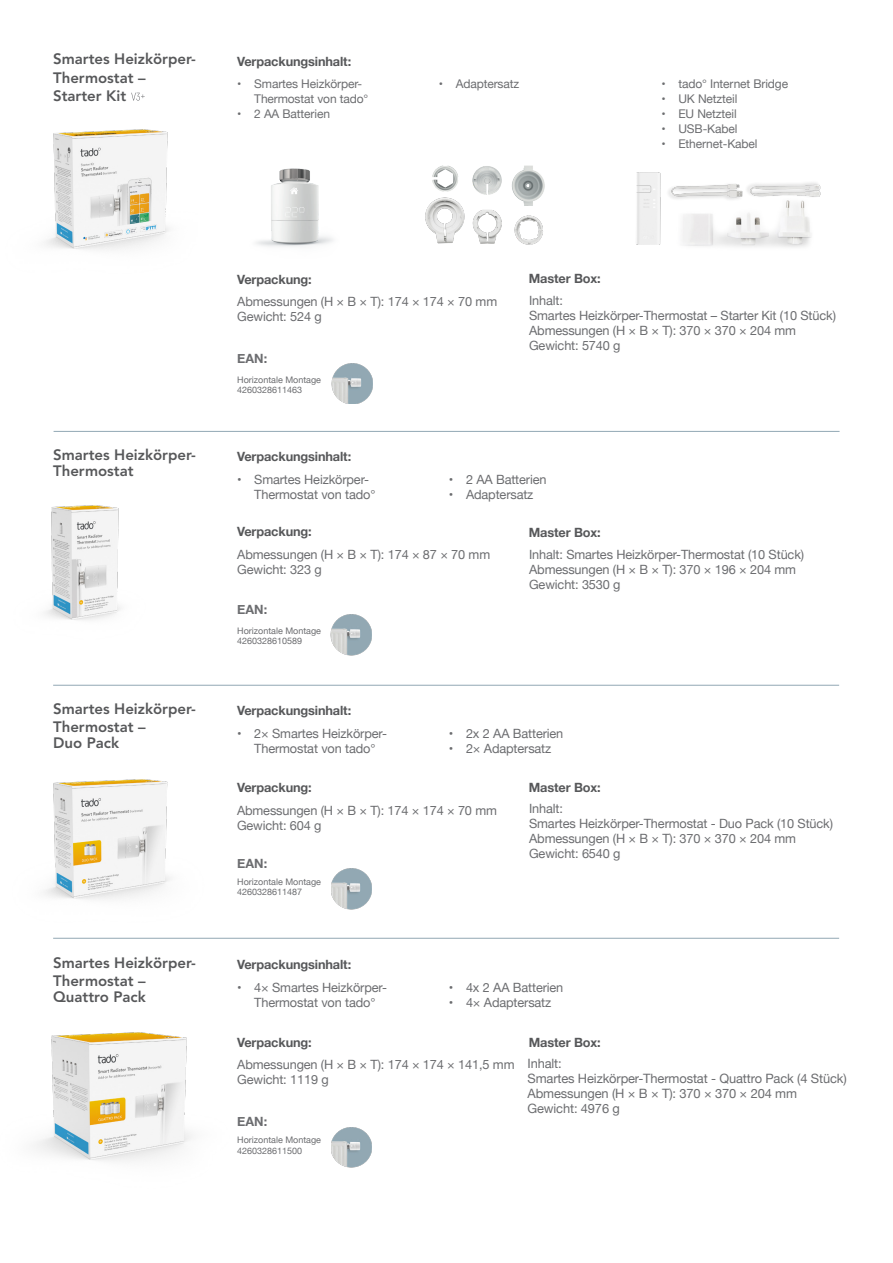
<style>
.page{position:relative;width:893px;height:1263px;background:#fff}
.page>*{position:absolute;margin:0;border:0;box-sizing:border-box;transform-origin:0 0}
.t1{font:800 15px/16.5px "Avenir LT Std";color:#57585a}
.t2{font:12.9px "Helvetica Neue";letter-spacing:-.01em;color:#6c6d70}
.t3{font:12.75px/15px "Helvetica Neue";letter-spacing:-.01em;color:#6c6d70;text-align:center}
.t4{font:700 12.75px "Helvetica Neue";letter-spacing:-.01em;color:#57585a}
.t5{font:700 12.75px "Helvetica Neue";color:#6c6d70}
.t6{font:12px/15px "Helvetica Neue";letter-spacing:-.01em;color:#6c6d70}
.t7{font:9px "Helvetica Neue";color:#6c6d70}
</style>
<div class="page">
<hr style="left:54px;top:431px;width:785px;height:1px;background:#92a8b4">
<hr style="left:53px;top:685px;width:786px;height:1px;background:#92a8b4">
<img style="left:45px;top:129px;width:124px;height:121px">
<img style="left:45px;top:505px;width:76px;height:115px">
<img style="left:332px;top:363px;width:40px;height:41px">
<hr style="left:53px;top:938px;width:786px;height:1px;background:#92a8b4">
<img style="left:44px;top:779px;width:176px;height:160px">
<img style="left:331px;top:868px;width:41px;height:41px">
<img style="left:34px;top:1032px;width:158px;height:129px">
<img style="left:331px;top:1127px;width:41px;height:40px">
<img style="left:256px;top:168px;width:77px;height:79px">
<img style="left:682px;top:204px;width:129px;height:43px">
<img style="left:676px;top:184px;width:69px;height:21px">
<img style="left:739px;top:182px;width:82px;height:22px">
<img style="left:636px;top:172px;width:40px;height:73px">
<img style="left:331px;top:614px;width:40px;height:41px">
<img style="left:425px;top:197px;width:40px;height:47px">
<img style="left:472px;top:209px;width:30px;height:35px">
<img style="left:514px;top:215px;width:29px;height:30px">
<img style="left:511px;top:165px;width:34px;height:41px">
<img style="left:472px;top:166px;width:30px;height:29px">
<img style="left:432px;top:165px;width:26px;height:27px">
<svg style="left:131px;top:93px;width:14px;height:8px"></svg>
<p class="t1" style="left:53px;top:51px;width:144px">Smartes Heizkörper-</p>
<p class="t1" style="left:53px;top:69px;width:94px">Thermostat –</p>
<p class="t1" style="left:53px;top:87px;width:75px">Starter Kit</p>
<p class="t4" style="left:237px;top:51px;width:115px">Verpackungsinhalt:</p>
<p class="t6" style="left:254px;top:77px;width:116px;text-indent:-17px">• Smartes Heizkörper-<br>Thermostat von tado°</p>
<p class="t6" style="left:237px;top:107px;width:94px">• 2 AA Batterien</p>
<p class="t6" style="left:439px;top:77px;width:82px">• Adaptersatz</p>
<p class="t6" style="left:661px;top:77px;width:128px">• tado° Internet Bridge</p>
<p class="t6" style="left:661px;top:92px;width:78px">• UK Netzteil</p>
<p class="t6" style="left:661px;top:107px;width:77px">• EU Netzteil</p>
<p class="t6" style="left:661px;top:122px;width:78px">• USB-Kabel</p>
<p class="t6" style="left:661px;top:137px;width:98px">• Ethernet-Kabel</p>
<p class="t1" style="left:53px;top:446px;width:144px">Smartes Heizkörper-<br>Thermostat</p>
<p class="t4" style="left:237px;top:270px;width:76px">Verpackung:</p>
<p class="t3" style="left:237px;top:294px;width:261px">Abmessungen (H × B × T): 174 × 174 × 70 mm</p>
<p class="t3" style="left:237px;top:309px;width:86px">Gewicht: 524 g</p>
<p class="t5" style="left:237px;top:348px;width:31px">EAN:</p>
<p class="t7" style="left:237px;top:373px;width:85px">Horizontale Montage</p>
<p class="t7" style="left:237px;top:383px;width:67px">4260328611463</p>
<p class="t4" style="left:237px;top:446px;width:115px">Verpackungsinhalt:</p>
<p class="t4" style="left:529px;top:269px;width:73px">Master Box:</p>
<p class="t3" style="left:529px;top:294px;width:35px">Inhalt:</p>
<p class="t3" style="left:529px;top:309px;width:308px">Smartes Heizkörper-Thermostat – Starter Kit (10 Stück)</p>
<p class="t3" style="left:529px;top:324px;width:268px">Abmessungen (H × B × T): 370 × 370 × 204 mm</p>
<p class="t3" style="left:529px;top:339px;width:93px">Gewicht: 5740 g</p>
<p class="t3" style="left:254px;top:472px;width:123px;text-align:left;text-indent:-17px">• Smartes Heizkörper-<br>Thermostat von tado°</p>
<p class="t3" style="left:449px;top:472px;width:99px">• 2 AA Batterien</p>
<p class="t3" style="left:449px;top:487px;width:86px">• Adaptersatz</p>
<p class="t4" style="left:237px;top:522px;width:76px">Verpackung:</p>
<p class="t3" style="left:237px;top:548px;width:254px">Abmessungen (H × B × T): 174 × 87 × 70 mm</p>
<p class="t3" style="left:237px;top:563px;width:86px">Gewicht: 323 g</p>
<p class="t5" style="left:237px;top:599px;width:31px">EAN:</p>
<p class="t7" style="left:237px;top:624px;width:85px">Horizontale Montage</p>
<p class="t7" style="left:237px;top:635px;width:67px">4260328610589</p>
<p class="t4" style="left:529px;top:523px;width:73px">Master Box:</p>
<p class="t3" style="left:529px;top:548px;width:277px">Inhalt: Smartes Heizkörper-Thermostat (10 Stück)</p>
<p class="t3" style="left:529px;top:563px;width:268px">Abmessungen (H × B × T): 370 × 196 × 204 mm</p>
<p class="t3" style="left:529px;top:578px;width:93px">Gewicht: 3530 g</p>
<p class="t1" style="left:53px;top:699px;width:144px;line-height:18px">Smartes Heizkörper-<br>Thermostat –</p>
<p class="t1" style="left:53px;top:735px;width:68px">Duo Pack</p>
<p class="t3" style="left:237px;top:727px;width:151px">• 2× Smartes Heizkörper-<br>Thermostat von tado°</p>
<p class="t3" style="left:449px;top:727px;width:116px">• 2x 2 AA Batterien</p>
<p class="t4" style="left:237px;top:700px;width:115px">Verpackungsinhalt:</p>
<p class="t3" style="left:449px;top:742px;width:104px">• 2× Adaptersatz</p>
<p class="t4" style="left:237px;top:777px;width:76px">Verpackung:</p>
<p class="t3" style="left:237px;top:803px;width:261px">Abmessungen (H × B × T): 174 × 174 × 70 mm</p>
<p class="t3" style="left:237px;top:818px;width:86px">Gewicht: 604 g</p>
<p class="t5" style="left:237px;top:853px;width:31px">EAN:</p>
<p class="t7" style="left:237px;top:875px;width:85px">Horizontale Montage</p>
<p class="t7" style="left:237px;top:886px;width:67px">4260328611487</p>
<p class="t4" style="left:529px;top:777px;width:73px">Master Box:</p>
<p class="t3" style="left:529px;top:802px;width:35px">Inhalt:</p>
<p class="t3" style="left:529px;top:817px;width:305px">Smartes Heizkörper-Thermostat - Duo Pack (10 Stück)</p>
<p class="t3" style="left:529px;top:832px;width:268px">Abmessungen (H × B × T): 370 × 370 × 204 mm</p>
<p class="t3" style="left:529px;top:847px;width:93px">Gewicht: 6540 g</p>
<p class="t1" style="left:53px;top:954px;width:144px">Smartes Heizkörper-</p>
<p class="t1" style="left:53px;top:972px;width:94px">Thermostat –</p>
<p class="t1" style="left:53px;top:989px;width:94px">Quattro Pack</p>
<p class="t3" style="left:237px;top:981px;width:151px">• 4× Smartes Heizkörper-<br>Thermostat von tado°</p>
<p class="t3" style="left:449px;top:981px;width:116px">• 4x 2 AA Batterien</p>
<p class="t4" style="left:237px;top:954px;width:115px">Verpackungsinhalt:</p>
<p class="t3" style="left:449px;top:996px;width:104px">• 4× Adaptersatz</p>
<p class="t4" style="left:237px;top:1032px;width:76px">Verpackung:</p>
<p class="t3" style="left:237px;top:1058px;width:279px">Abmessungen (H × B × T): 174 × 174 × 141,5 mm</p>
<p class="t3" style="left:237px;top:1073px;width:93px">Gewicht: 1119 g</p>
<p class="t5" style="left:237px;top:1111px;width:31px">EAN:</p>
<p class="t7" style="left:237px;top:1133px;width:85px">Horizontale Montage</p>
<p class="t7" style="left:237px;top:1144px;width:67px">4260328611500</p>
<p class="t4" style="left:529px;top:1032px;width:73px">Master Box:</p>
<p class="t2" style="left:527px;top:1054px;width:36px">Inhalt:</p>
<p class="t2" style="left:527px;top:1069px;width:321px">Smartes Heizkörper-Thermostat - Quattro Pack (4 Stück)</p>
<p class="t2" style="left:527px;top:1084px;width:271px">Abmessungen (H × B × T): 370 × 370 × 204 mm</p>
<p class="t2" style="left:527px;top:1099px;width:94px">Gewicht: 4976 g</p>
</div>
